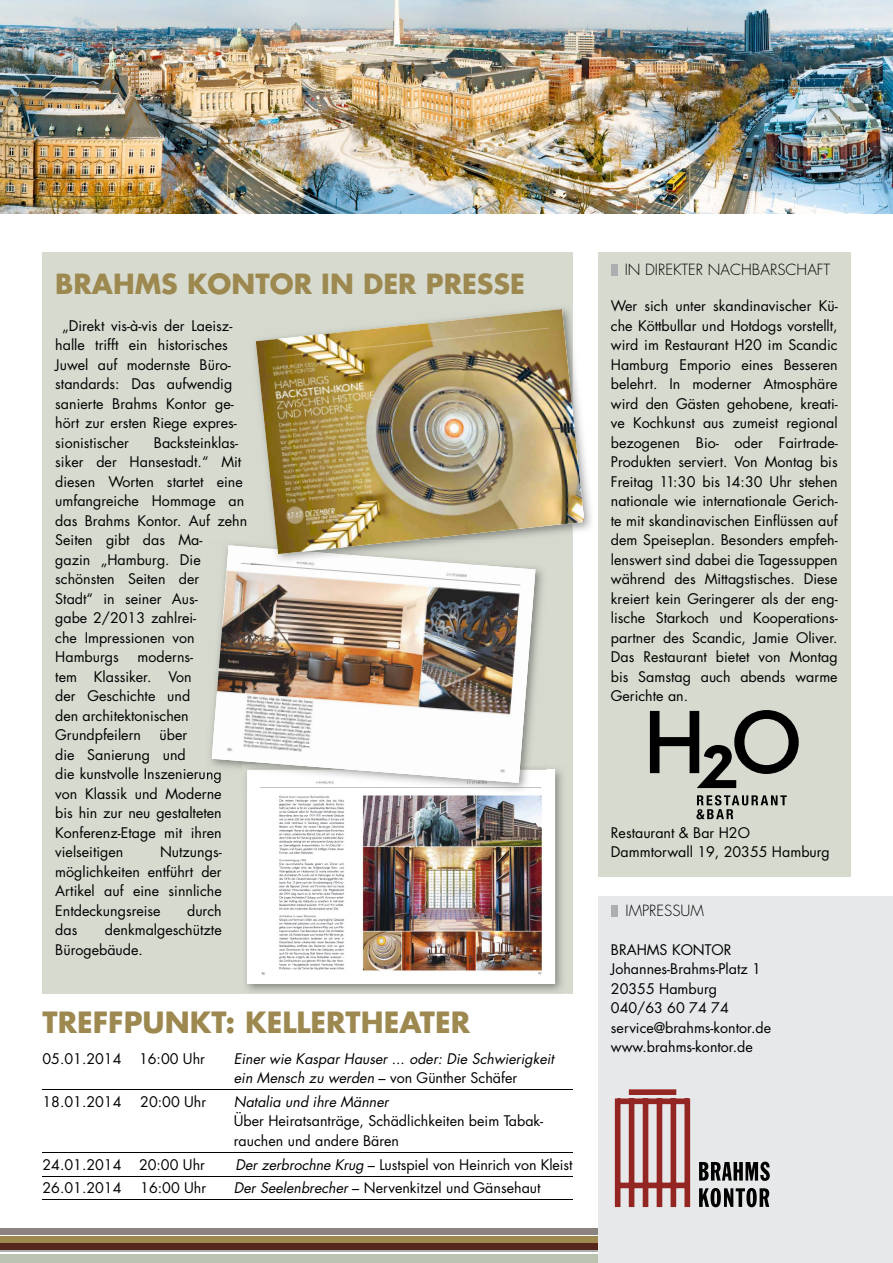
<style>
.page{position:relative;width:893px;height:1263px;background:#fff}
.page>*{position:absolute;margin:0;border:0;box-sizing:border-box;transform-origin:0 0}
.t1{font:700 28.5px "Futura";color:#9d8950}
.t2{font:700 27px "Futura";color:#9d8950}
.t3{font:300 15px "Futura";color:#000}
.t4{font:14.25px/19.5px "Futura";color:#000}
.t5{font:italic 14.25px/19.5px "Futura";color:#000}
.s1{font-style:normal}
.s2{font-style:italic}
</style>
<div class="page">
<div style="left:598px;top:253px;width:252px;height:624px;background:#d6dacf"></div>
<svg style="left:650px;top:710px;width:149px;height:109px"></svg>
<div style="left:611px;top:264px;width:6px;height:11px;background:#abafb2"></div>
<img style="left:0;top:0;width:893px;height:214px">
<hr style="left:43px;top:1089px;width:530px;height:1px;background:#000">
<hr style="left:43px;top:1152px;width:530px;height:1px;background:#000">
<hr style="left:43px;top:1176px;width:530px;height:1px;background:#000">
<hr style="left:43px;top:1200px;width:530px;height:1px;background:#000">
<div style="left:43px;top:253px;width:530px;height:741px;background:#d6dacf"></div>
<img style="left:242px;top:768px;width:321px;height:226px">
<img style="left:247px;top:770px;width:308px;height:214px">
<img style="left:210px;top:544px;width:333px;height:240px">
<img style="left:207px;top:768px;width:5px;height:15px">
<img style="left:207px;top:792px;width:14px;height:2px">
<img style="left:247px;top:770px;width:300px;height:24px">
<img style="left:212px;top:545px;width:323px;height:238px">
<img style="left:255px;top:308px;width:337px;height:222px">
<img style="left:251px;top:544px;width:292px;height:21px">
<img style="left:251px;top:547px;width:223px;height:18px">
<img style="left:256px;top:309px;width:328px;height:245px">
<div style="left:0;top:1236px;width:634px;height:8px;background:#9d8950"></div>
<div style="left:0;top:1228px;width:634px;height:6px;background:#8c827f"></div>
<hr style="left:0;top:1249px;width:634px;height:2px;background:#abafb2">
<div style="left:0;top:1254px;width:634px;height:9px;background:#bac3b0"></div>
<div style="left:0;top:1243px;width:634px;height:7px;background:#56251b"></div>
<div style="left:598px;top:896px;width:295px;height:367px;background:#e6e8e9"></div>
<svg style="left:699px;top:1188px;width:70px;height:19px"></svg>
<svg style="left:699px;top:1161px;width:71px;height:20px"></svg>
<div style="left:615px;top:1098px;width:5px;height:109px;background:#932623"></div>
<div style="left:629px;top:1089px;width:47px;height:6px;background:#932623"></div>
<div style="left:617px;top:1098px;width:72px;height:6px;background:#932623"></div>
<div style="left:618px;top:1182px;width:71px;height:6px;background:#932623"></div>
<div style="left:684px;top:1098px;width:6px;height:109px;background:#932623"></div>
<div style="left:671px;top:1098px;width:5px;height:109px;background:#932623"></div>
<div style="left:643px;top:1098px;width:5px;height:109px;background:#932623"></div>
<div style="left:657px;top:1098px;width:5px;height:109px;background:#932623"></div>
<div style="left:629px;top:1098px;width:5px;height:109px;background:#932623"></div>
<div style="left:612px;top:905px;width:6px;height:11px;background:#abafb2"></div>
<h2 class="t2" style="left:55px;top:265px;width:471px">bRAHMS KONTOR IN DER PRESSE</h2>
<p class="t4" style="left:55px;top:316px;width:183px;text-indent:7px">„Direkt vis-à-vis der laeisz&shy;halle trifft ein historisches<br>Juwel auf modernste Büro&shy;standards: Das aufwendig sanierte Brahms Kontor ge&shy;hört zur ersten riege expres&shy;sionistischer</p>
<p class="t4" style="left:55px;top:433px;width:193px;text-indent:99px">Backsteinklas&shy;siker der Hansestadt.“ Mit diesen Worten startet eine umfangreiche Hommage an das Brahms Kontor. Auf zehn<br>Seiten gibt das Ma-<br>gazin „Hamburg. Die schönsten Seiten der<br>Stadt“ in seiner Aus-<br>gabe 2/2013 zahlrei-<br>che Impressionen von<br>Hamburgs</p>
<p class="t4" style="left:55px;top:647px;width:139px;text-indent:82px">moderns&shy;tem Klassiker. Von der Geschichte und den architektonischen<br>Grundpfeilern</p>
<p class="t4" style="left:55px;top:725px;width:168px;text-indent:104px">über<br>die Sanierung und<br>die kunstvolle Inszenierung von Klassik und Moderne bis hin zur neu gestalteten<br>Konferenz-Etage mit ihren vielseitigen</p>
<p class="t4" style="left:55px;top:842px;width:168px;text-align:justify;text-indent:105px">Nutzungs&shy;möglichkeiten entführt der Artikel auf eine sinnliche Entdeckungsreise</p>
<p class="t4" style="left:187px;top:900px;width:36px">durch</p>
<p class="t4" style="left:55px;top:920px;width:24px">das</p>
<p class="t4" style="left:55px;top:920px;width:168px;text-indent:50px">denkmalgeschützte<br>Bürogebäude.</p>
<h1 class="t1" style="left:43px;top:1002px;width:429px">TREFFPUNKT: KELLERTHEATER</h1>
<p class="t4" style="left:43px;top:1048px;width:164px">05.01.2014 16:00 Uhr</p>
<p class="t5" style="left:234px;top:1048px;width:322px">Einer wie Kaspar Hauser <span class="s1">...</span> oder: Die Schwierigkeit ein Mensch zu werden <span class="s1">– von Günther Schäfer</span></p>
<p class="t4" style="left:43px;top:1091px;width:81px">18.01.2014</p>
<p class="t4" style="left:140px;top:1091px;width:67px">20:00 Uhr</p>
<p class="t5" style="left:234px;top:1091px;width:156px">Natalia und ihre Männer</p>
<p class="t4" style="left:234px;top:1111px;width:311px">Über Heiratsanträge, Schädlichkeiten beim Tabak&shy;rauchen und andere Bären</p>
<p class="t4" style="left:43px;top:1154px;width:164px">24.01.2014 20:00 Uhr</p>
<p class="t4" style="left:236px;top:1154px;width:339px"><span class="s2">Der zerbrochne Krug</span> – lustspiel von Heinrich von Kleist</p>
<p class="t4" style="left:43px;top:1178px;width:81px">26.01.2014</p>
<p class="t4" style="left:140px;top:1178px;width:67px">16:00 Uhr</p>
<p class="t4" style="left:234px;top:1178px;width:308px"><span class="s2">Der Seelenbrecher</span> – Nervenkitzel und Gänsehaut</p>
<p class="t3" style="left:625px;top:260px;width:207px">IN DIREKTER NACHBARSCHAFT</p>
<p class="t4" style="left:611px;top:296px;width:228px;text-align:justify">Wer sich unter skandinavischer Kü&shy;che Köttbullar und Hotdogs vorstellt, wird im restaurant H20 im Scandic Hamburg Emporio eines Besseren belehrt. In moderner Atmosphäre wird den Gästen gehobene, kreati&shy;ve Kochkunst aus zumeist regional bezogenen Bio- oder Fairtrade-Produkten serviert. Von Montag bis Freitag 11:30 bis 14:30 Uhr stehen nationale wie internationale Gerich&shy;te mit skandinavischen Einflüssen auf dem Speiseplan. Besonders empfeh&shy;lenswert sind dabei die Tagessuppen während des Mittagstisches. Diese kreiert kein Geringerer als der eng&shy;lische Starkoch und Kooperations&shy;partner des Scandic, Jamie Oliver.<br>Das restaurant bietet von Montag bis Samstag auch abends warme Gerichte an.</p>
<p class="t4" style="left:611px;top:822px;width:220px">restaurant &amp; Bar H2O<br>Dammtorwall 19, 20355 Hamburg</p>
<p class="t3" style="left:626px;top:901px;width:80px">IMPRESSUM</p>
<p class="t4" style="left:611px;top:940px;width:162px">BrAHMS KONTOr<br>Johannes-Brahms-Platz 1<br>20355 Hamburg<br>040/63 60 74 74 service@brahms-kontor.de www.brahms-kontor.de</p>
</div>
